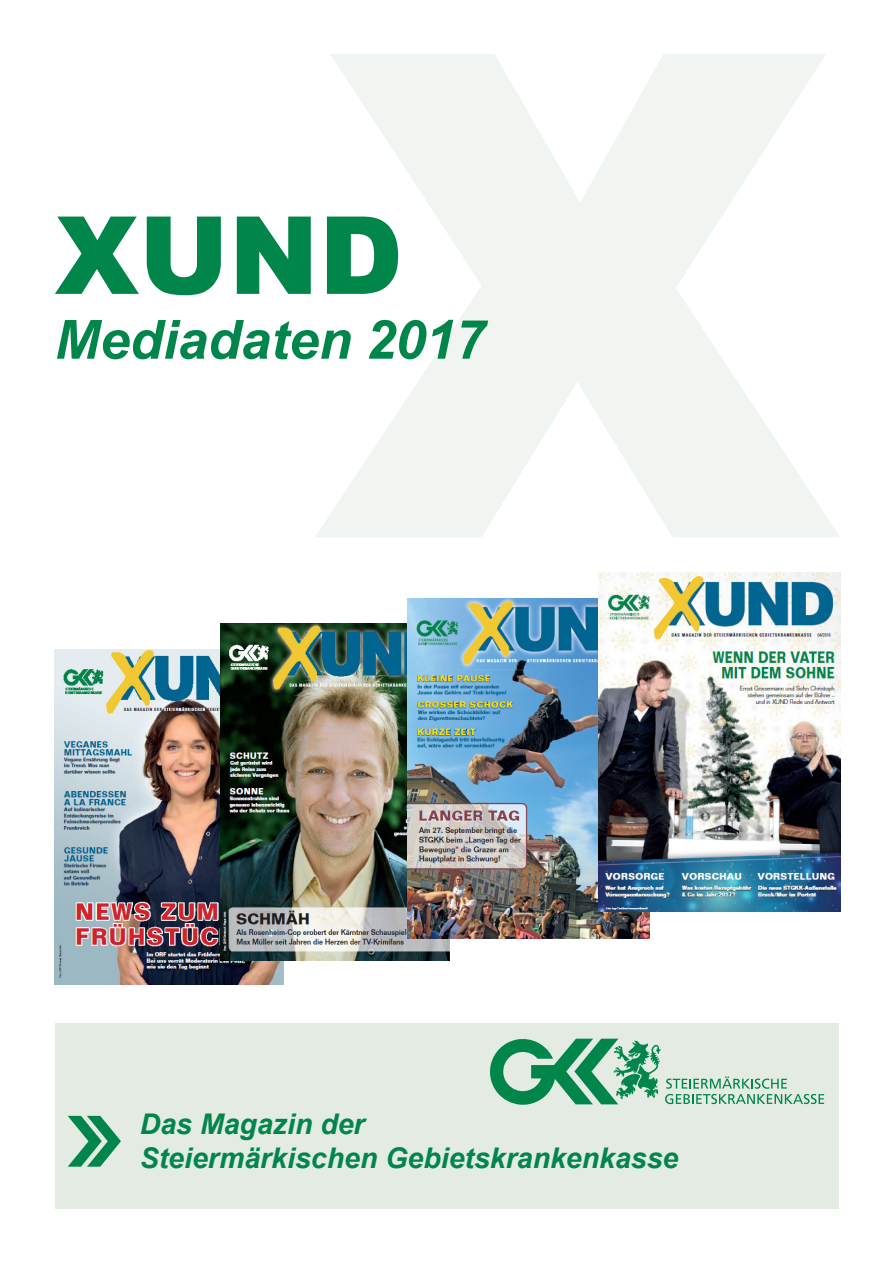
<style>
.page{position:relative;width:893px;height:1263px;background:#fff}
.page>*{position:absolute;margin:0;border:0;box-sizing:border-box;transform-origin:0 0}
.t1{font:900 108px "Arial";color:#00854a}
.t2{font:italic 700 54px "Arial";color:#00854a}
.t3{font:italic 700 28.5px "Arial";color:#00854a}
</style>
<div class="page">
<div style="left:55px;top:1023px;width:783px;height:185px;background:#e3ebe3"></div>
<img style="left:54px;top:649px;width:229px;height:336px">
<img style="left:220px;top:623px;width:230px;height:338px">
<img style="left:407px;top:598px;width:242px;height:341px">
<img style="left:598px;top:572px;width:242px;height:339px">
<svg style="left:490px;top:1039px;width:334px;height:66px"></svg>
<svg style="left:68px;top:1116px;width:53px;height:51px"></svg>
<p class="t1" style="left:55px;top:177px;width:349px">XUND</p>
<p class="t2" style="left:55px;top:304px;width:432px">Mediadaten 2017</p>
<p class="t3" style="left:140px;top:1105px;width:226px">Das Magazin der</p>
<p class="t3" style="left:140px;top:1139px;width:540px">Steiermärkischen Gebietskrankenkasse</p>
</div>
